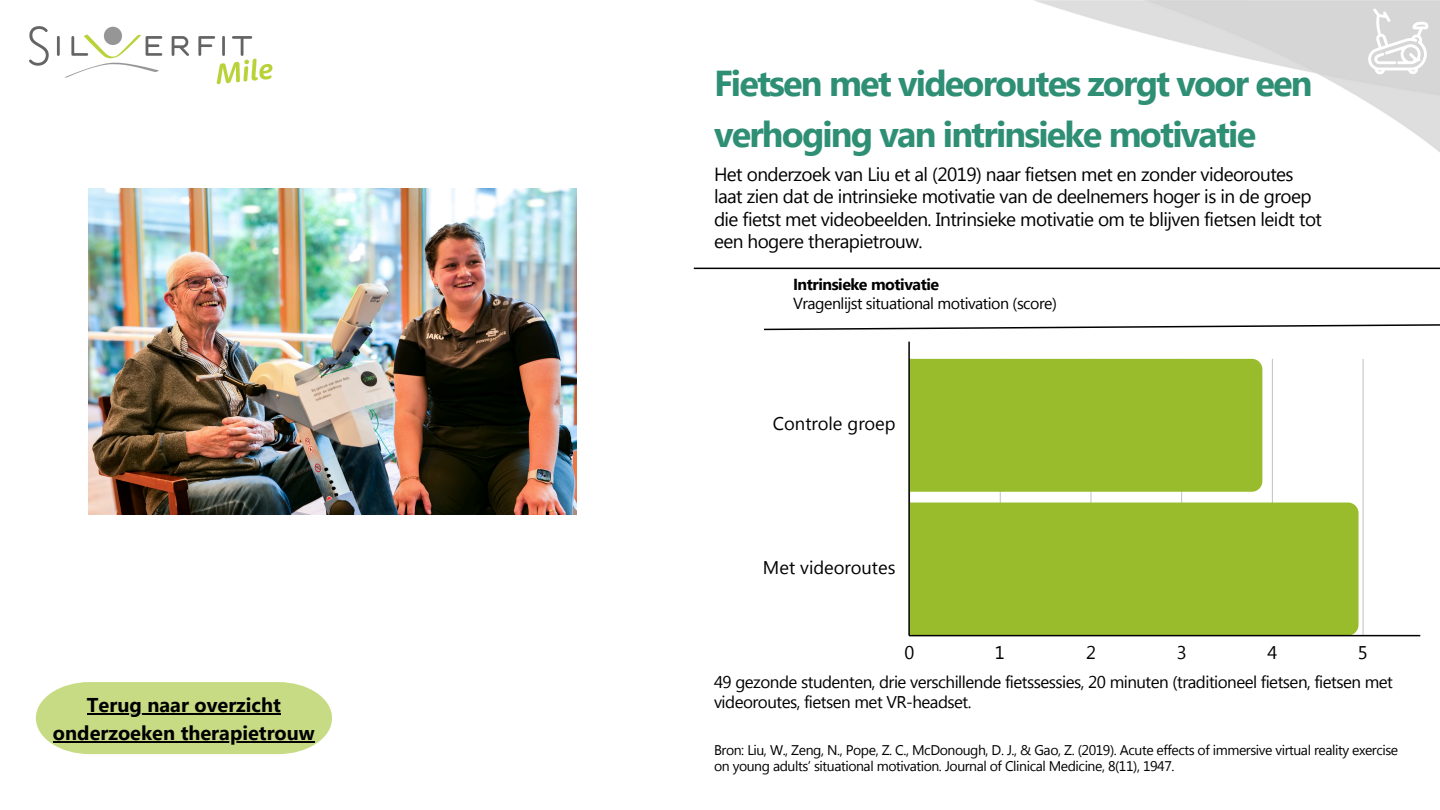
<style>
.page{position:relative;width:1440px;height:810px;background:#fff}
.page>*{position:absolute;margin:0;border:0;box-sizing:border-box;transform-origin:0 0}
.t1{font:700 36px/50.2px "Segoe UI";letter-spacing:-.05em;color:#2e8f75}
.t2{font:700 20px "Segoe UI";color:#000}
.t3{font:19px/22.5px "Segoe UI";letter-spacing:-.03em;color:#000}
.t4{font:18.4px "Segoe UI";color:#000}
.t5{font:17px/20.2px "Segoe UI";letter-spacing:-.03em;color:#000}
.t6{font:16px/18.8px "Segoe UI";letter-spacing:-.03em;color:#000}
.t7{font:14px/16.5px "Segoe UI";letter-spacing:-.03em;color:#000}
.s1{font-weight:700}
</style>
<div class="page">
<svg style="left:1368px;top:8px;width:60px;height:66px"></svg>
<hr style="left:694px;top:268px;width:746px;height:1px;background:#000">
<hr style="left:1000px;top:359px;width:1px;height:276px;background:#000;opacity:.25">
<hr style="left:1091px;top:359px;width:1px;height:276px;background:#000;opacity:.25">
<hr style="left:1181px;top:359px;width:1px;height:276px;background:#000;opacity:.25">
<hr style="left:1272px;top:359px;width:1px;height:276px;background:#c8c8c8">
<hr style="left:1363px;top:359px;width:1px;height:276px;background:#dbdbdb">
<div style="left:910px;top:359px;width:352px;height:133px;background:#99bc2d"></div>
<div style="left:910px;top:503px;width:449px;height:132px;background:#99bc2d"></div>
<hr style="left:909px;top:635px;width:511px;height:1px;background:#000">
<hr style="left:908px;top:342px;width:2px;height:294px;background:#000">
<svg style="left:764px;top:324px;width:676px;height:26px"></svg>
<svg style="left:36px;top:682px;width:296px;height:72px;background:#c9db8d"></svg>
<hr style="left:87px;top:714px;width:120px;height:1px;background:#000">
<hr style="left:207px;top:714px;width:74px;height:1px;background:#000">
<hr style="left:53px;top:741px;width:262px;height:2px;background:#000">
<img style="left:29px;top:26px;width:244px;height:59px">
<img style="left:88px;top:189px;width:488px;height:325px">
<p class="t2" style="left:87px;top:690px;width:196px">Terug naar overzicht</p>
<h2 class="t2" style="left:53px;top:718px;width:263px">onderzoeken therapietrouw</h2>
<h4 class="t1" style="left:714px;top:56px;width:600px">Fietsen met videoroutes zorgt voor een verhoging van intrinsieke motivatie</h4>
<h1 class="t3" style="left:714px;top:162px;width:609px">Het onderzoek van Liu et al (2019) naar fietsen met en zonder videoroutes laat zien dat de intrinsieke motivatie van de deelnemers hoger is in de groep die fietst met videobeelden. Intrinsieke motivatie om te blijven fietsen leidt tot een hogere therapietrouw.</h1>
<h4 class="t6" style="left:793px;top:274px;width:265px"><span class="s1">Intrinsieke motivatie<br></span>Vragenlijst situational motivation (score)</h4>
<p class="t4" style="left:773px;top:410px;width:124px">Controle groep</p>
<p class="t4" style="left:763px;top:554px;width:134px">Met videoroutes</p>
<p class="t4" style="left:905px;top:639px;width:11px">0</p>
<p class="t4" style="left:995px;top:639px;width:11px">1</p>
<p class="t4" style="left:1086px;top:639px;width:11px">2</p>
<p class="t4" style="left:1177px;top:639px;width:11px">3</p>
<p class="t4" style="left:1267px;top:639px;width:11px">4</p>
<p class="t4" style="left:1358px;top:639px;width:11px">5</p>
<p class="t5" style="left:714px;top:671px;width:681px">49 gezonde studenten, drie verschillende fietssessies, 20 minuten (traditioneel fietsen, fietsen met videoroutes, fietsen met VR-headset.</p>
<h3 class="t7" style="left:714px;top:741px;width:686px">Bron: Liu, W., Zeng, N., Pope, Z. C., McDonough, D. J., &amp; Gao, Z. (2019). Acute effects of immersive virtual reality exercise on young adults’ situational motivation. Journal of Clinical Medicine, 8(11), 1947.</h3>
</div>
